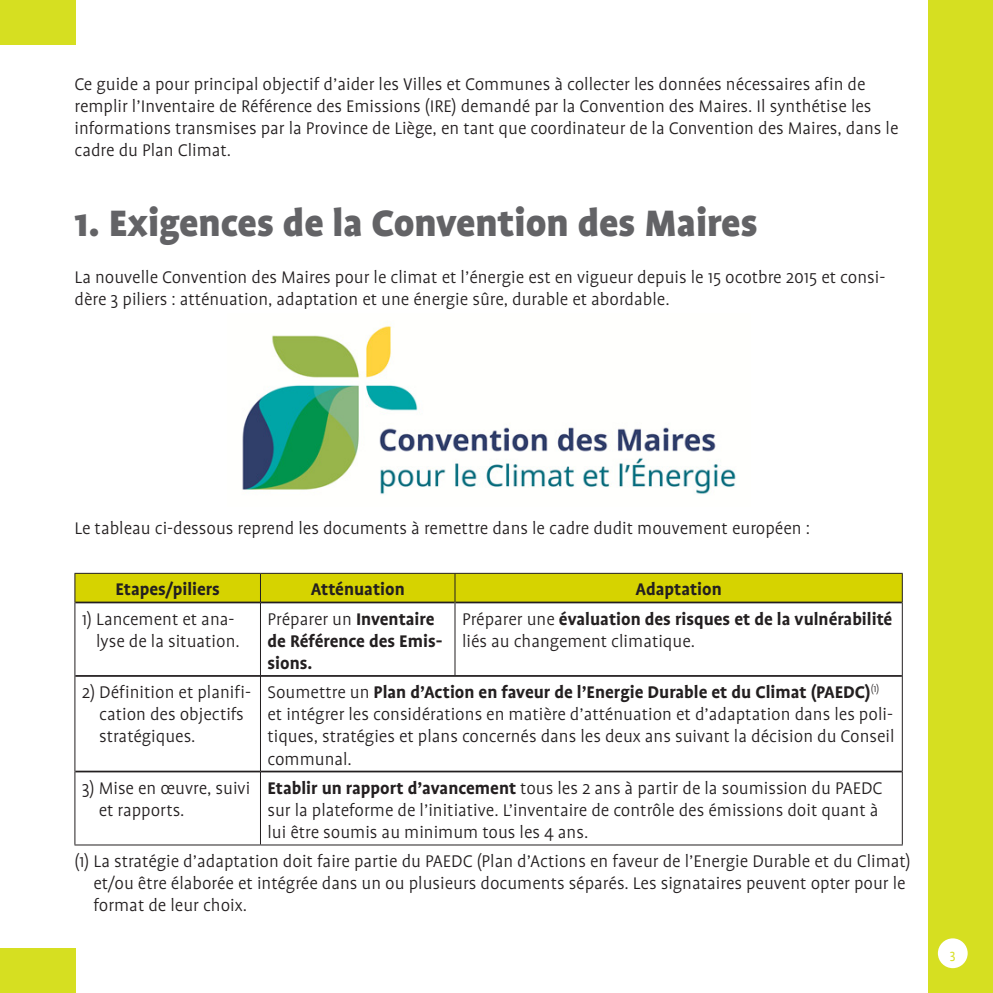
<style>
.page{position:relative;width:993px;height:993px;background:#fff}
.page>*{position:absolute;margin:0;border:0;box-sizing:border-box;transform-origin:0 0}
.t1{font:900 42px "Profile OT";color:#636366}
.t2{font:300 19.25px/22.2px "Profile OT";color:#231f20}
.t3{font:700 19.25px/22.1px "Profile OT";color:#231f20}
.t4{font:14px "Profile OT";color:#d6df21}
.s1{font-weight:300}
.s2{font-weight:700}
</style>
<div class="page">
<div style="left:928px;top:0;width:64px;height:992px;background:#d6df21"></div>
<div style="left:937px;top:938px;width:30px;height:29px;background:#fff;border-radius:50%"></div>
<div style="left:0;top:947px;width:76px;height:45px;background:#d6df21"></div>
<div style="left:0;top:0;width:76px;height:45px;background:#d6df21"></div>
<img style="left:242px;top:322px;width:494px;height:172px">
<hr style="left:75px;top:601px;width:185px;height:2px;background:#231f20">
<hr style="left:261px;top:601px;width:193px;height:2px;background:#231f20">
<hr style="left:455px;top:601px;width:446px;height:2px;background:#231f20">
<hr style="left:75px;top:674px;width:185px;height:2px;background:#231f20">
<hr style="left:261px;top:674px;width:194px;height:2px;background:#231f20">
<hr style="left:455px;top:674px;width:446px;height:2px;background:#231f20">
<hr style="left:75px;top:770px;width:185px;height:2px;background:#231f20">
<hr style="left:261px;top:770px;width:194px;height:2px;background:#231f20">
<hr style="left:455px;top:770px;width:446px;height:2px;background:#231f20">
<hr style="left:74px;top:572px;width:186px;height:1px;background:#231f20">
<hr style="left:260px;top:572px;width:195px;height:1px;background:#231f20">
<hr style="left:455px;top:572px;width:447px;height:1px;background:#231f20">
<svg style="left:74px;top:573px;width:828px;height:29px;background:#ccc902"></svg>
<hr style="left:74px;top:602px;width:1px;height:73px;background:#231f20">
<hr style="left:260px;top:602px;width:1px;height:73px;background:#231f20">
<hr style="left:454px;top:602px;width:1px;height:72px;background:#231f20">
<hr style="left:901px;top:602px;width:1px;height:73px;background:#231f20">
<hr style="left:74px;top:675px;width:1px;height:96px;background:#231f20">
<hr style="left:260px;top:675px;width:1px;height:96px;background:#231f20">
<hr style="left:901px;top:675px;width:1px;height:96px;background:#231f20">
<hr style="left:74px;top:771px;width:1px;height:73px;background:#231f20">
<hr style="left:260px;top:771px;width:1px;height:73px;background:#231f20">
<hr style="left:901px;top:771px;width:1px;height:73px;background:#231f20">
<hr style="left:74px;top:844px;width:186px;height:1px;background:#231f20">
<hr style="left:260px;top:844px;width:195px;height:1px;background:#231f20">
<hr style="left:455px;top:844px;width:447px;height:1px;background:#231f20">
<p class="t2" style="left:74px;top:73px;width:825px">Ce guide a pour principal objectif d’aider les Villes et Communes à collecter les données nécessaires afin de remplir l’Inventaire de Référence des Emissions (IRE) demandé par la Convention des Maires. Il synthétise les informations transmises par la Province de Liège, en tant que coordinateur de la Convention des Maires, dans le cadre du Plan Climat.</p>
<h1 class="t1" style="left:74px;top:200px;width:684px">1. Exigences de la Convention des Maires</h1>
<p class="t2" style="left:74px;top:267px;width:812px">La nouvelle Convention des Maires pour le climat et l’énergie est en vigueur depuis le 15 ocotbre 2015 et consi&shy;dère 3 piliers : atténuation, adaptation et une énergie sûre, durable et abordable.</p>
<p class="t2" style="left:74px;top:517px;width:736px">Le tableau ci-dessous reprend les documents à remettre dans le cadre dudit mouvement européen :</p>
<p class="t3" style="left:115px;top:578px;width:106px">Etapes/piliers</p>
<p class="t3" style="left:310px;top:578px;width:95px">Atténuation</p>
<p class="t3" style="left:635px;top:578px;width:88px">Adaptation</p>
<p class="t2" style="left:82px;top:608px;width:159px;text-align:right">1) Lancement et ana&shy;lyse de la situation.</p>
<p class="t3" style="left:267px;top:608px;width:176px"><span class="s1">Préparer un</span> Inventaire de Référence des Emis&shy;sions.</p>
<p class="t3" style="left:462px;top:608px;width:431px"><span class="s1">Préparer une</span> évaluation des risques et de la vulnérabilité <span class="s1">liés au changement climatique.</span></p>
<p class="t2" style="left:99px;top:681px;width:153px;text-indent:-17px">2) Définition et planifi&shy;cation des objectifs stratégiques.</p>
<p class="t2" style="left:267px;top:681px;width:628px">Soumettre un <span class="s2">Plan d’Action en faveur de l’Energie Durable et du Climat (PAEDC)</span><sup>(1) </sup>et intégrer les considérations en matière d’atténuation et d’adaptation dans les poli&shy;tiques, stratégies et plans concernés dans les deux ans suivant la décision du Conseil communal.</p>
<p class="t2" style="left:99px;top:776px;width:153px;text-indent:-17px">3) Mise en œuvre, suivi et rapports.</p>
<p class="t2" style="left:267px;top:776px;width:616px"><span class="s2">Etablir un rapport d’avancement</span> tous les 2 ans à partir de la soumission du PAEDC sur la plateforme de l’initiative. L’inventaire de contrôle des émissions doit quant à lui être soumis au minimum tous les 4 ans.</p>
<p class="t2" style="left:93px;top:849px;width:818px;text-indent:-19px">(1) La stratégie d’adaptation doit faire partie du PAEDC (Plan d’Actions en faveur de l’Energie Durable et du Climat) et/ou être élaborée et intégrée dans un ou plusieurs documents séparés. Les signataires peuvent opter pour le format de leur choix.</p>
<p class="t4" style="left:949px;top:946px;width:7px">3</p>
</div>
